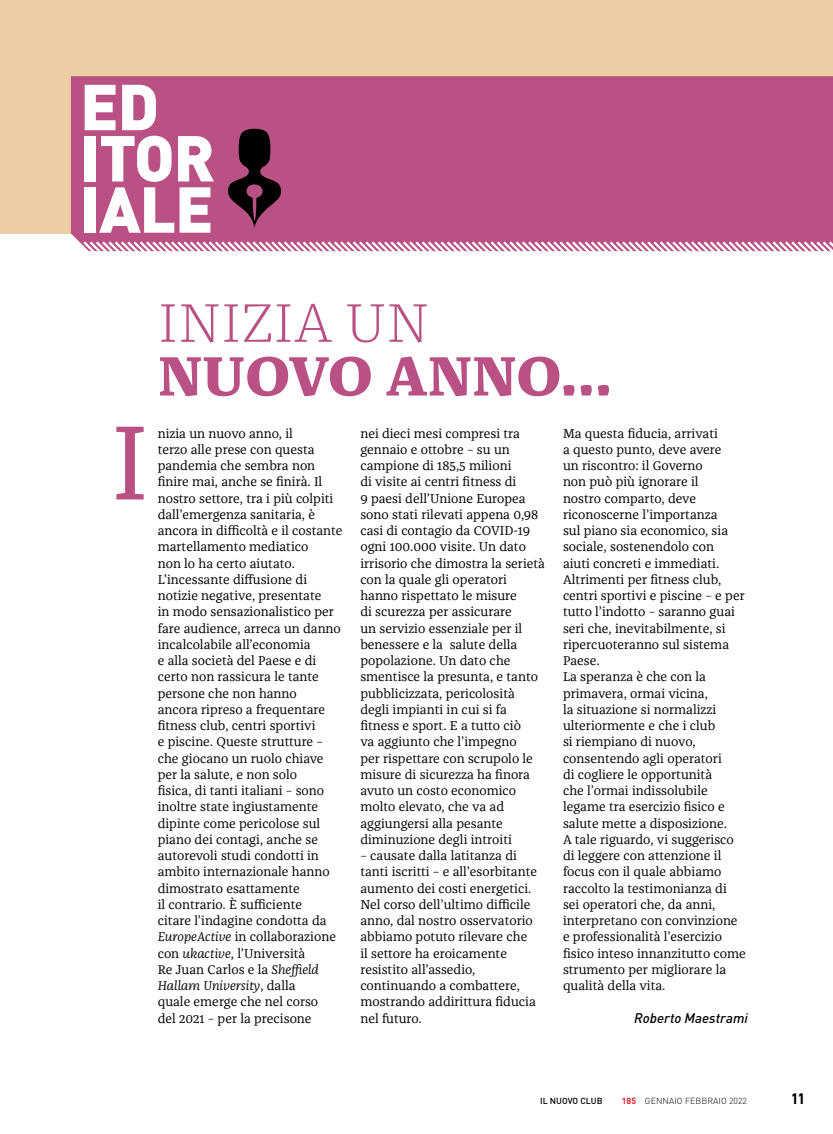
<style>
.page{position:relative;width:833px;height:1134px;background:#fff}
.page>*{position:absolute;margin:0;border:0;box-sizing:border-box;transform-origin:0 0}
.t1{font:109.5px "Franziska Web W03";color:#ba5185}
.t2{font:900 63.75px "DIN Pro";letter-spacing:-.02em;color:#fff}
.ARTICOLO_Titolo{font:800 57.5px "Franziska Web W03";letter-spacing:.01em;color:#ba5185}
.ARTICOLO_Titolo-2{font:300 56.25px "Franziska Web W03";letter-spacing:.01em;color:#ba5185}
.t3{font:900 condensed 15px "DIN Pro";color:#000}
.t4{font:italic 500 13.75px "DIN Pro";color:#000}
.EDITORIALE__Testo{font:13.12px/16.2px "Franziska Web W03";color:#000}
.t5{font:300 8.75px "DIN Pro";letter-spacing:.01em;color:#000}
.t6{font:500 8.75px "DIN Pro";color:#000}
.s1{font-style:italic}
.s2{font-weight:700;color:#e62330}
</style>
<div class="page">
<div style="left:0;top:0;width:833px;height:233px;background:#edcda3"></div>
<div style="left:71px;top:76px;width:762px;height:163px;background:#ba5185"></div>
<svg style="left:76px;top:239px;width:757px;height:13px"></svg>
<svg style="left:228px;top:129px;width:53px;height:99px;background:#602a45"></svg>
<p class="t2" style="left:80px;top:64px;width:80px">ED</p>
<p class="t2" style="left:80px;top:115px;width:136px">ITOR</p>
<p class="t2" style="left:80px;top:166px;width:135px">IALE</p>
<p class="ARTICOLO_Titolo-2" style="left:158px;top:291px;width:272px">INIZIA UN</p>
<p class="ARTICOLO_Titolo" style="left:158px;top:342px;width:455px">NUOVO ANNO…</p>
<p class="t1" style="left:111px;top:394px;width:39px">I</p>
<p class="EDITORIALE__Testo" style="left:158px;top:425px;width:186px">nizia un nuovo anno, il<br>terzo alle prese con questa pandemia che sembra non finire mai, anche se finirà. Il nostro settore, tra i più colpiti dall’emergenza sanitaria, è ancora in difficoltà e il costante martellamento mediatico<br>non lo ha certo aiutato.<br>L’incessante diffusione di notizie negative, presentate<br>in modo sensazionalistico per fare audience, arreca un danno incalcolabile all’economia<br>e alla società del Paese e di certo non rassicura le tante persone che non hanno<br>ancora ripreso a frequentare fitness club, centri sportivi<br>e piscine. Queste strutture – che giocano un ruolo chiave per la salute, e non solo<br>fisica, di tanti italiani – sono inoltre state ingiustamente dipinte come pericolose sul piano dei contagi, anche se autorevoli studi condotti in ambito internazionale hanno dimostrato esattamente<br>il contrario. È sufficiente<br>citare l’indagine condotta da<br><span class="s1">EuropeActive</span> in collaborazione con <span class="s1">ukactive</span>, l’Università<br>Re Juan Carlos e la <span class="s1">Sheffield<br>Hallam University</span>, dalla<br>quale emerge che nel corso<br>del 2021 – per la precisone</p>
<p class="EDITORIALE__Testo" style="left:360px;top:425px;width:186px">nei dieci mesi compresi tra gennaio e ottobre – su un campione di 185,5 milioni<br>di visite ai centri fitness di<br>9 paesi dell’Unione Europea sono stati rilevati appena 0,98 casi di contagio da COVID-19 ogni 100.000 visite. Un dato irrisorio che dimostra la serietà con la quale gli operatori hanno rispettato le misure<br>di scurezza per assicurare<br>un servizio essenziale per il benessere e la salute della popolazione. Un dato che smentisce la presunta, e tanto pubblicizzata, pericolosità degli impianti in cui si fa fitness e sport. E a tutto ciò<br>va aggiunto che l’impegno<br>per rispettare con scrupolo le misure di sicurezza ha finora avuto un costo economico molto elevato, che va ad aggiungersi alla pesante diminuzione degli introiti</p>
<p class="EDITORIALE__Testo" style="left:360px;top:847px;width:178px">– causate dalla latitanza di tanti iscritti – e all’esorbitante aumento dei costi energetici.</p>
<p class="EDITORIALE__Testo" style="left:360px;top:896px;width:177px">Nel corso dell’ultimo difficile anno, dal nostro osservatorio abbiamo potuto rilevare che il settore ha eroicamente resistito all’assedio, continuando a combattere, mostrando addirittura fiducia nel futuro.</p>
<p class="EDITORIALE__Testo" style="left:563px;top:425px;width:183px">Ma questa fiducia, arrivati<br>a questo punto, deve avere<br>un riscontro: il Governo<br>non può più ignorare il<br>nostro comparto, deve riconoscerne l’importanza<br>sul piano sia economico, sia sociale, sostenendolo con<br>aiuti concreti e immediati.<br>Altrimenti per fitness club, centri sportivi e piscine – e per tutto l’indotto – saranno guai seri che, inevitabilmente, si ripercuoteranno sul sistema<br>Paese.</p>
<p class="EDITORIALE__Testo" style="left:563px;top:669px;width:184px">La speranza è che con la primavera, ormai vicina,<br>la situazione si normalizzi ulteriormente e che i club<br>si riempiano di nuovo, consentendo agli operatori<br>di cogliere le opportunità<br>che l’ormai indissolubile legame tra esercizio fisico e salute mette a disposizione.<br>A tale riguardo, vi suggerisco di leggere con attenzione il focus con il quale abbiamo raccolto la testimonianza di sei operatori che, da anni, interpretano con convinzione e professionalità l’esercizio fisico inteso innanzitutto come strumento per migliorare la qualità della vita.</p>
<p class="t4" style="left:634px;top:1009px;width:115px">Roberto Maestrami</p>
<p class="t6" style="left:540px;top:1095px;width:64px">IL NUOVO CLUB</p>
<p class="t5" style="left:622px;top:1095px;width:127px"><span class="s2">185</span> GENNAIO FEBBRAIO 2022</p>
<p class="t3" style="left:791px;top:1089px;width:14px">11</p>
</div>
